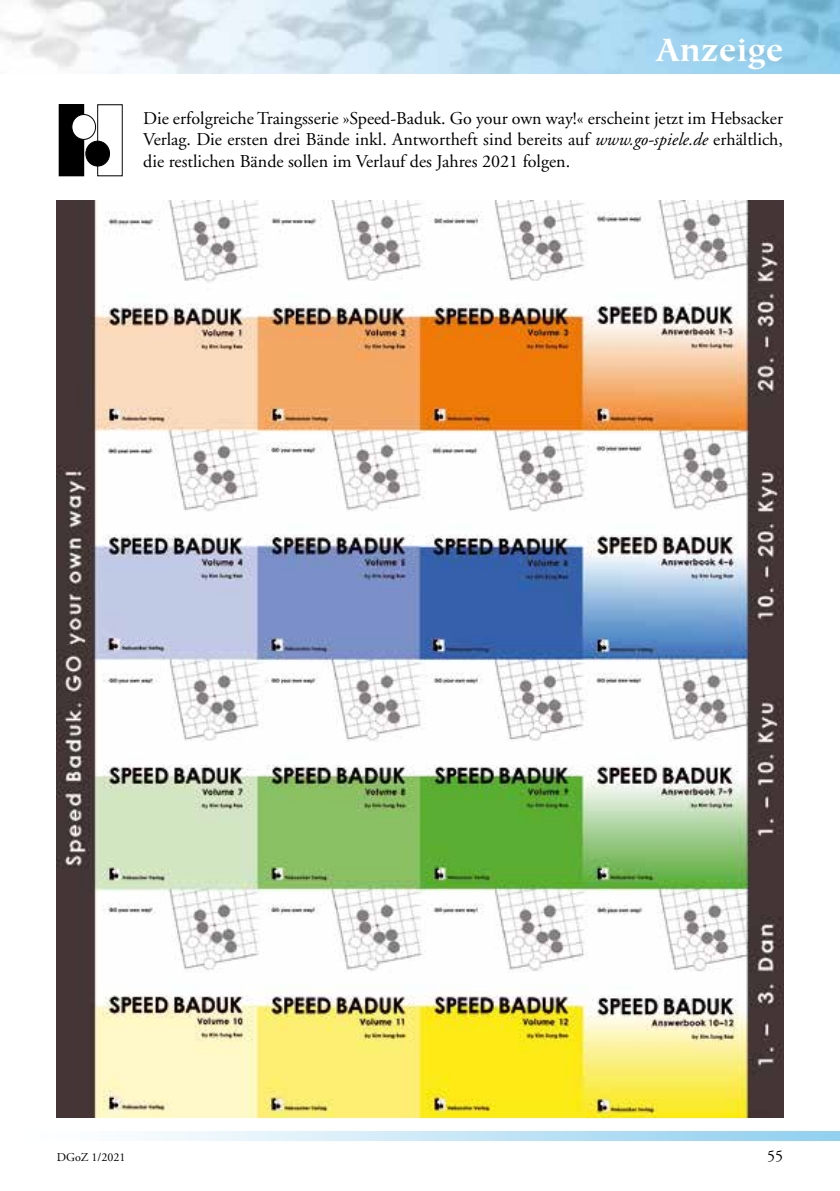
<style>
.page{position:relative;width:840px;height:1191px;background:#fff}
.page>*{position:absolute;margin:0;border:0;box-sizing:border-box;transform-origin:0 0}
.t1{font:700 32px "Hiroshige";letter-spacing:.02em;color:#fff}
.t2{font:18px/21.6px "Adobe Garamond";color:#000;text-align:justify}
.t3{font:16px "Adobe Garamond";color:#000}
.t4{font:12px "Adobe Garamond";color:#000}
.s1{font-style:italic}
</style>
<div class="page">
<img style="left:0;top:0;width:839px;height:74px">
<svg style="left:84px;top:108px;width:13px;height:65px"></svg>
<div style="left:57px;top:103px;width:67px;height:75px;border:4px solid #fff"></div>
<div style="left:98px;top:105px;width:24px;height:71px;background:#fff"></div>
<div style="left:97px;top:104px;width:25px;height:72px;border:1px solid #000"></div>
<div style="left:59px;top:105px;width:25px;height:71px;background:#000"></div>
<div style="left:72px;top:114px;width:23px;height:25px;background:#fff;border-radius:50%"></div>
<div style="left:71px;top:114px;width:25px;height:26px;border:1px solid #000;border-radius:50%"></div>
<div style="left:86px;top:141px;width:23px;height:25px;background:#000;border-radius:50%"></div>
<div style="left:85px;top:141px;width:25px;height:25px;border:1px solid #000;border-radius:50%"></div>
<img style="left:57px;top:200px;width:725px;height:917px">
<h1 class="t1" style="left:655px;top:30px;width:129px">Anzeige</h1>
<p class="t2" style="left:143px;top:108px;width:641px">Die erfolgreiche Traingsserie »Speed-Baduk. Go your own way!« erscheint jetzt im Hebsacker Verlag. Die ersten drei Bände inkl. Antwortheft sind bereits auf <span class="s1">www.go-spiele.de</span> erhältlich, die restlichen Bände sollen im Verlauf des Jahres 2021 folgen.</p>
<p class="t4" style="left:57px;top:1151px;width:70px">DGoZ 1/2021</p>
<p class="t3" style="left:766px;top:1147px;width:17px">55</p>
</div>
